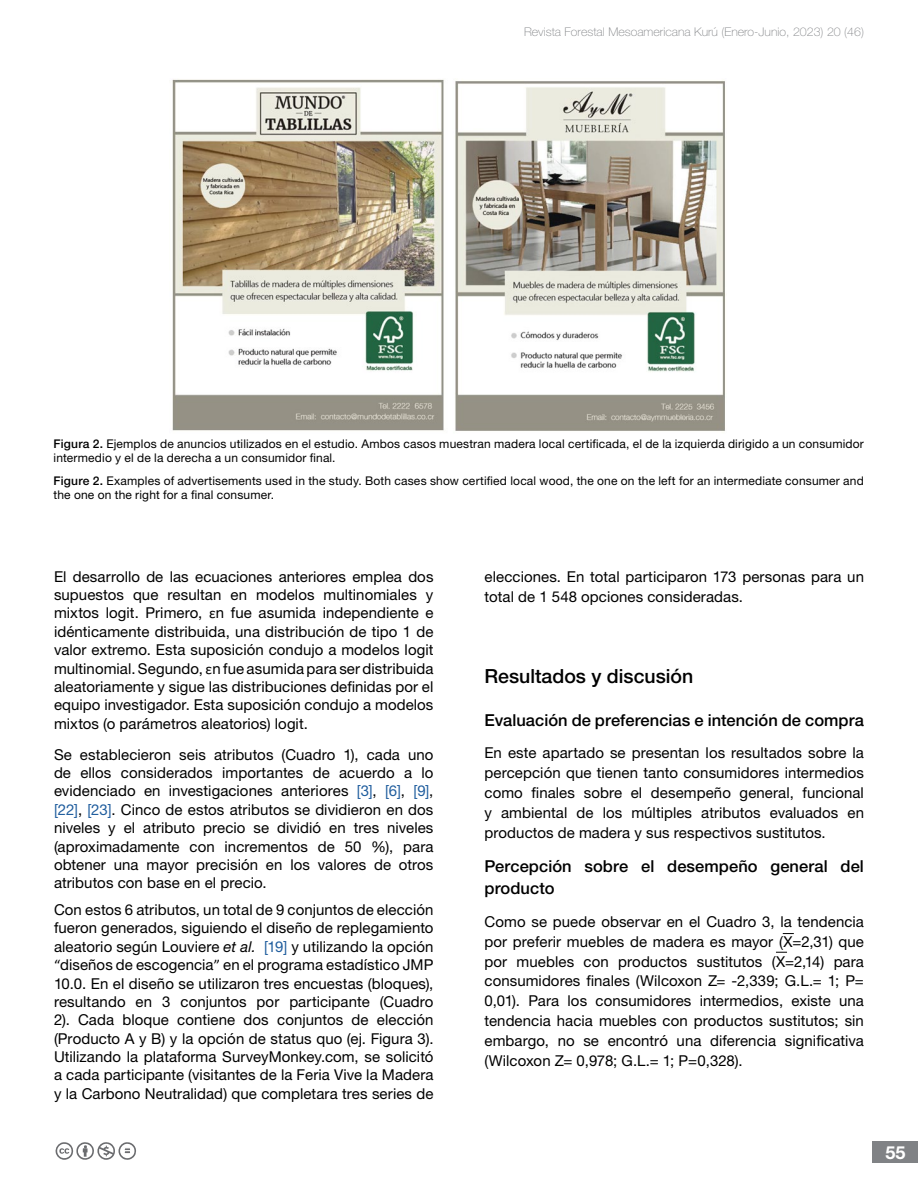
<style>
.page{position:relative;width:918px;height:1188px;background:#fff}
.page>*{position:absolute;margin:0;border:0;box-sizing:border-box;transform-origin:0 0}
.t1{font:500 19.5px "Helvetica Neue LT Std";color:#000}
.t2{font:700 18px "Helvetica Neue LT Std";color:#fff}
.t3{font:500 16.5px/21.8px "Helvetica Neue LT Std";letter-spacing:.005em;color:#000}
.t4{font:15px/18.3px "Helvetica Neue LT Std";letter-spacing:.005em;color:#000;text-align:justify}
.t5{font:12px/14.4px "Helvetica Neue LT Std";letter-spacing:.015em;color:#000}
.t6{font:100 12px "Helvetica Neue LT Std";color:#808285}
.s1{font-weight:500}
.s2{font-family:"Calibri"}
.s3{color:#215e9e}
.s4{font-style:italic}
</style>
<div class="page">
<div style="left:873px;top:1142px;width:45px;height:21px;background:#808285"></div>
<svg style="left:55px;top:1142px;width:81px;height:18px"></svg>
<img style="left:172px;top:79px;width:553px;height:352px">
<p class="t6" style="left:524px;top:25px;width:341px">Revista Forestal Mesoamericana Kurú (Enero-Junio, 2023) 20 (46)</p>
<p class="t5" style="left:54px;top:436px;width:812px"><span class="s1">Figura 2.</span> Ejemplos de anuncios utilizados en el estudio. Ambos casos muestran madera local certificada, el de la izquierda dirigido a un consumidor intermedio y el de la derecha a un consumidor final.</p>
<p class="t5" style="left:54px;top:473px;width:812px"><span class="s1">Figure 2.</span> Examples of advertisements used in the study. Both cases show certified local wood, the one on the left for an intermediate consumer and the one on the right for a final consumer.</p>
<p class="t4" style="left:54px;top:567px;width:381px">El desarrollo de las ecuaciones anteriores emplea dos supuestos que resultan en modelos multinomiales y mixtos logit. Primero, <span class="s2">ε</span>n fue asumida independiente e idénticamente distribuida, una distribución de tipo 1 de valor extremo. Esta suposición condujo a modelos logit multinomial. Segundo, <span class="s2">ε</span>n fue asumida para ser distribuida aleatoriamente y sigue las distribuciones definidas por el equipo investigador. Esta suposición condujo a modelos mixtos (o parámetros aleatorios) logit.</p>
<p class="t4" style="left:54px;top:745px;width:381px">Se establecieron seis atributos (Cuadro 1), cada uno de ellos considerados importantes de acuerdo a lo evidenciado en investigaciones anteriores <span class="s3">[3]</span>, <span class="s3">[6]</span>, <span class="s3">[9]</span>, <span class="s3">[22]</span>, <span class="s3">[23]</span>. Cinco de estos atributos se dividieron en dos niveles y el atributo precio se dividió en tres niveles (aproximadamente con incrementos de 50 %), para obtener una mayor precisión en los valores de otros atributos con base en el precio.</p>
<p class="t4" style="left:54px;top:900px;width:381px">Con estos 6 atributos, un total de 9 conjuntos de elección fueron generados, siguiendo el diseño de replegamiento aleatorio según Louviere <span class="s4">et al.</span> <span class="s3">[19]</span> y utilizando la opción <span class="s2">“</span>diseños de escogencia<span class="s2">”</span> en el programa estadístico JMP 10.0. En el diseño se utilizaron tres encuestas (bloques), resultando en 3 conjuntos por participante (Cuadro 2). Cada bloque contiene dos conjuntos de elección (Producto A y B) y la opción de status quo (ej. Figura 3).<br>Utilizando la plataforma SurveyMonkey.com, se solicitó a cada participante (visitantes de la Feria Vive la Madera y la Carbono Neutralidad) que completara tres series de</p>
<p class="t4" style="left:485px;top:566px;width:381px;line-height:20px">elecciones. En total participaron 173 personas para un total de 1 548 opciones consideradas.</p>
<h1 class="t1" style="left:485px;top:664px;width:210px">Resultados y discusión</h1>
<p class="t3" style="left:485px;top:709px;width:381px">Evaluación de preferencias e intención de compra</p>
<p class="t4" style="left:485px;top:743px;width:381px;line-height:20px">En este apartado se presentan los resultados sobre la percepción que tienen tanto consumidores intermedios como finales sobre el desempeño general, funcional y ambiental de los múltiples atributos evaluados en productos de madera y sus respectivos sustitutos.</p>
<p class="t3" style="left:485px;top:856px;width:381px">Percepción sobre el desempeño general del producto</p>
<p class="t4" style="left:484px;top:911px;width:381px;line-height:20px">Como se puede observar en el Cuadro 3, la tendencia por preferir muebles de madera es mayor (X=2,31) que por muebles con productos sustitutos (X=2,14) para consumidores finales (Wilcoxon Z= -2,339; G.L.= 1; P= 0,01). Para los consumidores intermedios, existe una tendencia hacia muebles con productos sustitutos; sin embargo, no se encontró una diferencia significativa (Wilcoxon Z= 0,978; G.L.= 1; P=0,328).</p>
<p class="t2" style="left:885px;top:1141px;width:22px">55</p>
</div>
